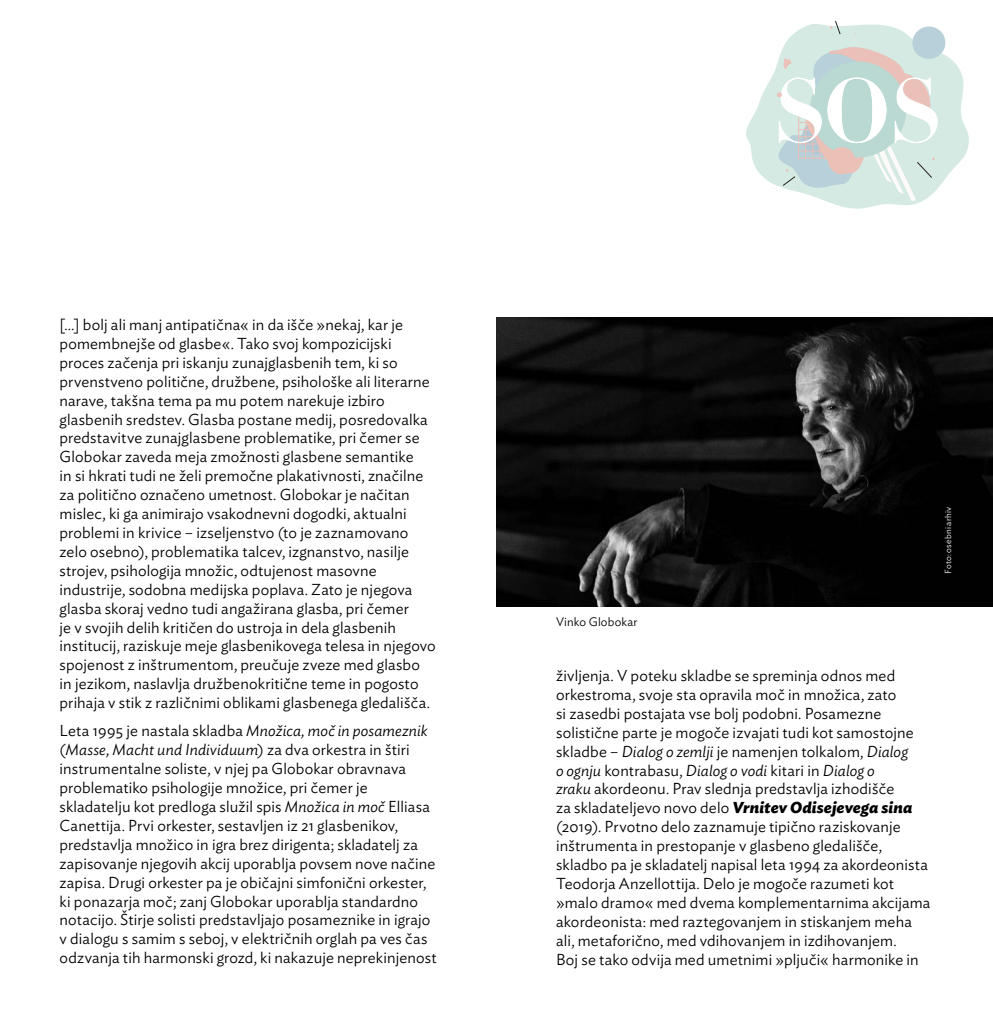
<style>
.page{position:relative;width:993px;height:1012px;background:#fff}
.page>*{position:absolute;margin:0;border:0;box-sizing:border-box;transform-origin:0 0}
.t1{font:300 15.75px/18.9px "Ideal Sans";letter-spacing:.01em;color:#000}
.t2{font:300 12.25px "Ideal Sans";letter-spacing:.015em;color:#000}
.t3{font:300 8.75px "Ideal Sans";letter-spacing:.02em;color:#fff}
.s1{font-style:italic}
.s2{font-weight:700;font-style:italic}
</style>
<div class="page">
<svg style="left:746px;top:56px;width:223px;height:153px"></svg>
<svg style="left:776px;top:21px;width:170px;height:180px"></svg>
<img style="left:496px;top:317px;width:496px;height:289px">
<p class="t1" style="left:60px;top:314px;width:377px">[…] bolj ali manj antipatična« in da išče »nekaj, kar je pomembnejše od glasbe«. Tako svoj kompozicijski proces začenja pri iskanju zunajglasbenih tem, ki so prvenstveno politične, družbene, psihološke ali literarne narave, takšna tema pa mu potem narekuje izbiro glasbenih sredstev. Glasba postane medij, posredovalka predstavitve zunajglasbene problematike, pri čemer se Globokar zaveda meja zmožnosti glasbene semantike<br>in si hkrati tudi ne želi premočne plakativnosti, značilne za politično označeno umetnost. Globokar je načitan mislec, ki ga animirajo vsakodnevni dogodki, aktualni problemi in krivice – izseljenstvo (to je zaznamovano zelo osebno), problematika talcev, izgnanstvo, nasilje strojev, psihologija množic, odtujenost masovne industrije, sodobna medijska poplava. Zato je njegova glasba skoraj vedno tudi angažirana glasba, pri čemer<br>je v svojih delih kritičen do ustroja in dela glasbenih institucij, raziskuje meje glasbenikovega telesa in njegovo spojenost z inštrumentom, preučuje zveze med glasbo in jezikom, naslavlja družbenokritične teme in pogosto prihaja v stik z različnimi oblikami glasbenega gledališča.</p>
<p class="t1" style="left:60px;top:720px;width:378px">Leta 1995 je nastala skladba <span class="s1">Množica, moč in posameznik </span>(<span class="s1">Masse, Macht und Individuum</span>) za dva orkestra in štiri instrumentalne soliste, v njej pa Globokar obravnava problematiko psihologije množice, pri čemer je skladatelju kot predloga služil spis <span class="s1">Množica in moč</span> Elliasa Canettija. Prvi orkester, sestavljen iz 21 glasbenikov, predstavlja množico in igra brez dirigenta; skladatelj za zapisovanje njegovih akcij uporablja povsem nove načine zapisa. Drugi orkester pa je običajni simfonični orkester, ki ponazarja moč; zanj Globokar uporablja standardno notacijo. Štirje solisti predstavljajo posameznike in igrajo v dialogu s samim s seboj, v električnih orglah pa ves čas odzvanja tih harmonski grozd, ki nakazuje neprekinjenost</p>
<p class="t3" style="left:941px;top:574px;width:68px;rotate:-90deg">Foto: osebni arhiv</p>
<p class="t2" style="left:556px;top:613px;width:83px">Vinko Globokar</p>
<p class="t1" style="left:556px;top:665px;width:375px">življenja. V poteku skladbe se spreminja odnos med orkestroma, svoje sta opravila moč in množica, zato<br>si zasedbi postajata vse bolj podobni. Posamezne solistične parte je mogoče izvajati tudi kot samostojne skladbe – <span class="s1">Dialog o zemlji</span> je namenjen tolkalom, <span class="s1">Dialog<br>o ognju</span> kontrabasu, <span class="s1">Dialog o vodi</span> kitari in <span class="s1">Dialog o<br>zraku</span> akordeonu. Prav slednja predstavlja izhodišče<br>za skladateljevo novo delo <span class="s2">Vrnitev Odisejevega sina </span>(2019). Prvotno delo zaznamuje tipično raziskovanje inštrumenta in prestopanje v glasbeno gledališče, skladbo pa je skladatelj napisal leta 1994 za akordeonista Teodorja Anzellottija. Delo je mogoče razumeti kot »malo dramo« med dvema komplementarnima akcijama akordeonista: med raztegovanjem in stiskanjem meha ali, metaforično, med vdihovanjem in izdihovanjem.<br>Boj se tako odvija med umetnimi »pljuči« harmonike in</p>
</div>
